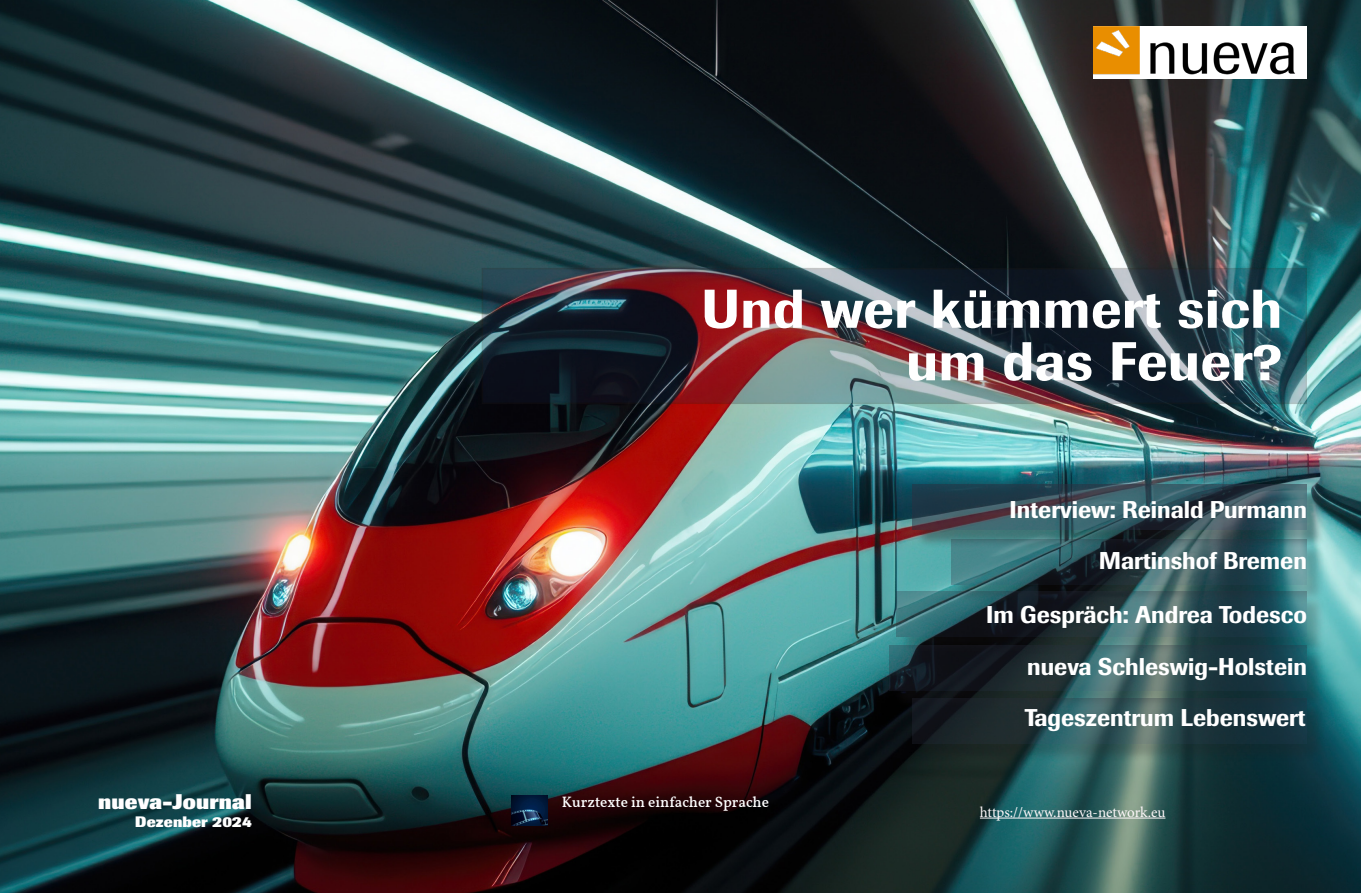
<style>
.page{position:relative;width:1361px;height:893px;background:#fff}
.page>*{position:absolute;margin:0;border:0;box-sizing:border-box;transform-origin:0 0}
.Title_-_Align_Centre{font:500 54px "Imago";letter-spacing:.01em;color:#fff}
.Left_Justify{font:500 24px "Imago";color:#fff}
.Title_-_Align_Centre-2{font:800 21px "Imago";letter-spacing:.01em;color:#fff}
.t1{font:15px "Minion Pro";color:#fef8fa}
.t2{font:500 15px "Vollkorn";color:#fff}
.Title_-_Align_Centre-3{font:800 15px "Imago";letter-spacing:.01em;color:#fff}
</style>
<div class="page">
<img style="left:0;top:0;width:1361px;height:893px">
<img style="left:511px;top:795px;width:36px;height:31px">
<hr style="left:980px;top:818px;width:185px;height:1px;background:#fef8fa">
<div style="left:914px;top:487px;width:411px;height:62px;background:#231f20;opacity:.75"></div>
<svg style="left:912px;top:485px;width:395px;height:45px;background:#344e59"></svg>
<div style="left:954px;top:542px;width:371px;height:61px;background:#231f20;opacity:.75"></div>
<svg style="left:951px;top:539px;width:356px;height:46px;background:#325960"></svg>
<div style="left:899px;top:594px;width:426px;height:61px;background:#231f20;opacity:.75"></div>
<svg style="left:896px;top:591px;width:411px;height:46px;background:#294950"></svg>
<div style="left:892px;top:648px;width:433px;height:62px;background:#231f20;opacity:.75"></div>
<svg style="left:890px;top:646px;width:417px;height:45px;background:#253d43"></svg>
<div style="left:914px;top:701px;width:411px;height:61px;background:#231f20;opacity:.75"></div>
<svg style="left:912px;top:698px;width:395px;height:45px;background:#253d43"></svg>
<div style="left:1093px;top:27px;width:214px;height:52px;background:#fff"></div>
<img style="left:1093px;top:27px;width:202px;height:48px">
<img style="left:485px;top:271px;width:819px;height:130px">
<div style="left:482px;top:268px;width:825px;height:136px;border:2px solid #231f20"></div>
<p class="Title_-_Align_Centre-2" style="left:98px;top:789px;width:155px">nueva-Journal</p>
<p class="Title_-_Align_Centre-3" style="left:135px;top:812px;width:118px">Dezenber 2024</p>
<p class="Title_-_Align_Centre" style="left:701px;top:276px;width:582px">Und wer kümmert sich</p>
<p class="Title_-_Align_Centre" style="left:906px;top:329px;width:377px">um das Feuer?</p>
<p class="t2" style="left:562px;top:791px;width:209px">Kurztexte in einfacher Sprache</p>
<p class="Left_Justify" style="left:1009px;top:495px;width:299px">Interview: Reinald Purmann</p>
<p class="Left_Justify" style="left:1099px;top:546px;width:210px">Martinshof Bremen</p>
<p class="Left_Justify" style="left:986px;top:600px;width:322px">Im Gespräch: Andrea Todesco</p>
<p class="Left_Justify" style="left:1027px;top:652px;width:281px">nueva Schleswig-Holstein</p>
<p class="Left_Justify" style="left:1025px;top:703px;width:282px">Tageszentrum Lebenswert</p>
<p class="t1" style="left:980px;top:802px;width:187px">https://www.nueva-network.eu</p>
</div>
